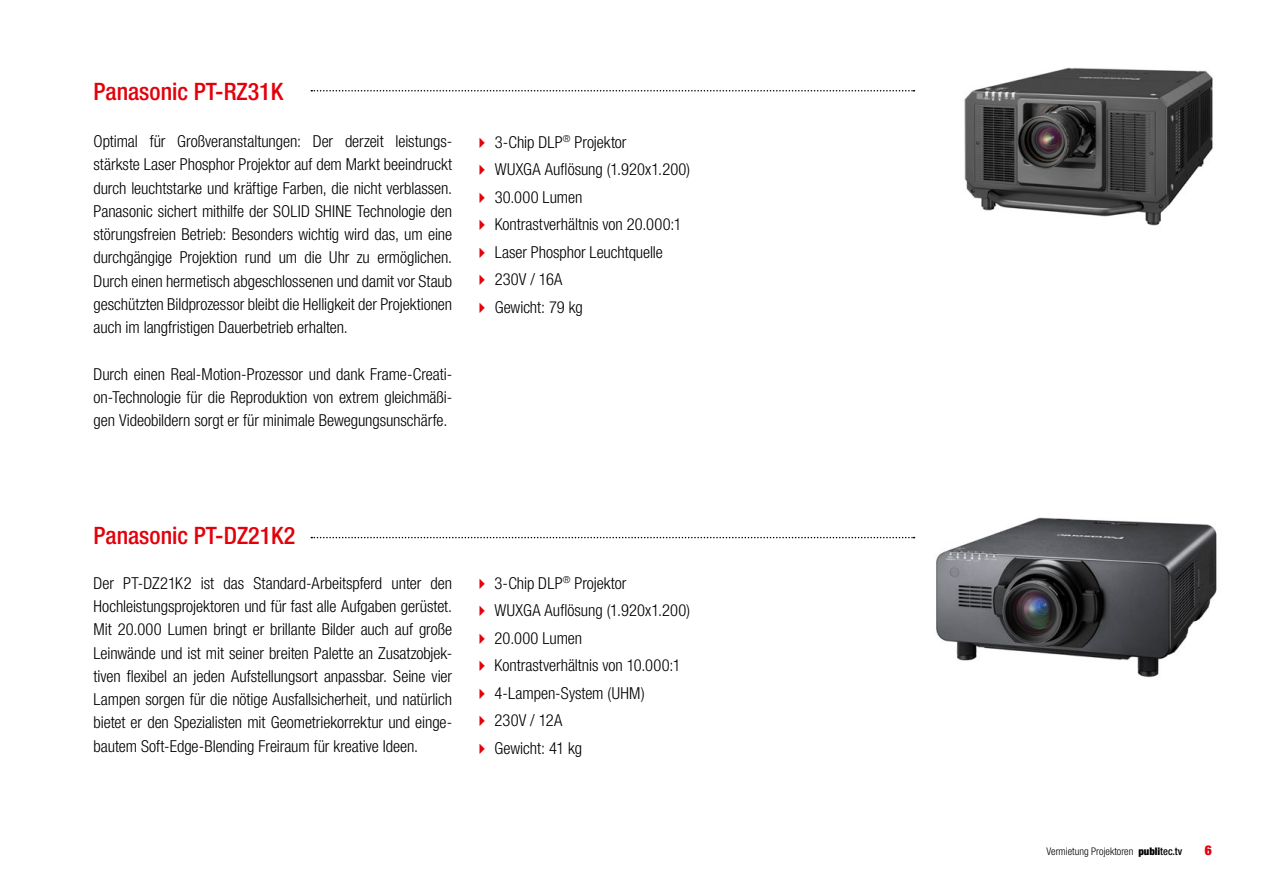
<style>
.page{position:relative;width:1263px;height:893px;background:#fff}
.page>*{position:absolute;margin:0;border:0;box-sizing:border-box;transform-origin:0 0}
.Subline{font:500 24px "publitec";color:#e3000b}
.Copytext{font:16.5px/23.2px "publitec Standard";color:#000;text-align:justify}
.t1{font:900 13.5px "publitec";color:#e3000b}
.t2{font:10.5px "publitec Standard";color:#000}
.s1{font-family:"publitec";font-weight:900}
.s2{font-family:"publitec";font-weight:500}
</style>
<div class="page">
<img style="left:964px;top:67px;width:249px;height:159px">
<img style="left:936px;top:517px;width:281px;height:161px">
<svg style="left:311px;top:537px;width:603px;height:1px"></svg>
<svg style="left:311px;top:90px;width:603px;height:2px"></svg>
<p class="Subline" style="left:94px;top:77px;width:191px">Panasonic PT-RZ31K</p>
<p class="Copytext" style="left:94px;top:129px;width:360px">Optimal für Großveranstaltungen: Der derzeit leistungs&shy;stärkste Laser Phosphor Projektor auf dem Markt beeindruckt durch leuchtstarke und kräftige Farben, die nicht verblassen.<br>Panasonic sichert mithilfe der SOLID SHINE Technologie den störungsfreien Betrieb: Besonders wichtig wird das, um eine durchgängige Projektion rund um die Uhr zu ermöglichen.<br>Durch einen hermetisch abgeschlossenen und damit vor Staub geschützten Bildprozessor bleibt die Helligkeit der Projektionen auch im langfristigen Dauerbetrieb erhalten.</p>
<p class="Copytext" style="left:94px;top:362px;width:360px">Durch einen Real-Motion-Prozessor und dank Frame-Creati&shy;on-Technologie für die Reproduktion von extrem gleichmäßi&shy;gen Videobildern sorgt er für minimale Bewegungsunschärfe.</p>
<p class="Copytext" style="left:495px;top:130px;width:133px">3-Chip DLP<sup>®</sup> Projektor</p>
<p class="Copytext" style="left:495px;top:157px;width:197px">WUXGA Auflösung (1.920x1.200)</p>
<p class="Copytext" style="left:495px;top:185px;width:89px">30.000 Lumen</p>
<p class="Copytext" style="left:495px;top:212px;width:188px">Kontrastverhältnis von 20.000:1</p>
<p class="Copytext" style="left:495px;top:240px;width:170px">Laser Phosphor Leuchtquelle</p>
<p class="Copytext" style="left:495px;top:267px;width:69px">230V / 16A</p>
<p class="Copytext" style="left:495px;top:295px;width:90px">Gewicht: 79 kg</p>
<p class="Subline" style="left:94px;top:521px;width:203px">Panasonic PT-DZ21K2</p>
<p class="Copytext" style="left:94px;top:571px;width:360px">Der PT-DZ21K2 ist das Standard-Arbeitspferd unter den Hochleistungsprojektoren und für fast alle Aufgaben gerüstet.<br>Mit 20.000 Lumen bringt er brillante Bilder auch auf große Leinwände und ist mit seiner breiten Palette an Zusatzobjek&shy;tiven flexibel an jeden Aufstellungsort anpassbar. Seine vier Lampen sorgen für die nötige Ausfallsicherheit, und natürlich bietet er den Spezialisten mit Geometriekorrektur und einge&shy;bautem Soft-Edge-Blending Freiraum für kreative Ideen.</p>
<p class="Copytext" style="left:495px;top:571px;width:133px">3-Chip DLP<sup>®</sup> Projektor</p>
<p class="Copytext" style="left:495px;top:598px;width:197px">WUXGA Auflösung (1.920x1.200)</p>
<p class="Copytext" style="left:495px;top:626px;width:89px">20.000 Lumen</p>
<p class="Copytext" style="left:495px;top:653px;width:188px">Kontrastverhältnis von 10.000:1</p>
<p class="Copytext" style="left:495px;top:681px;width:152px">4-Lampen-System (UHM)</p>
<p class="Copytext" style="left:495px;top:708px;width:69px">230V / 12A</p>
<p class="Copytext" style="left:495px;top:736px;width:89px">Gewicht: 41 kg</p>
<p class="t2" style="left:1046px;top:845px;width:137px">Vermietung Projektoren <span class="s1">publi</span><span class="s2">tec.tv</span></p>
<p class="t1" style="left:1205px;top:842px;width:9px">6</p>
</div>
